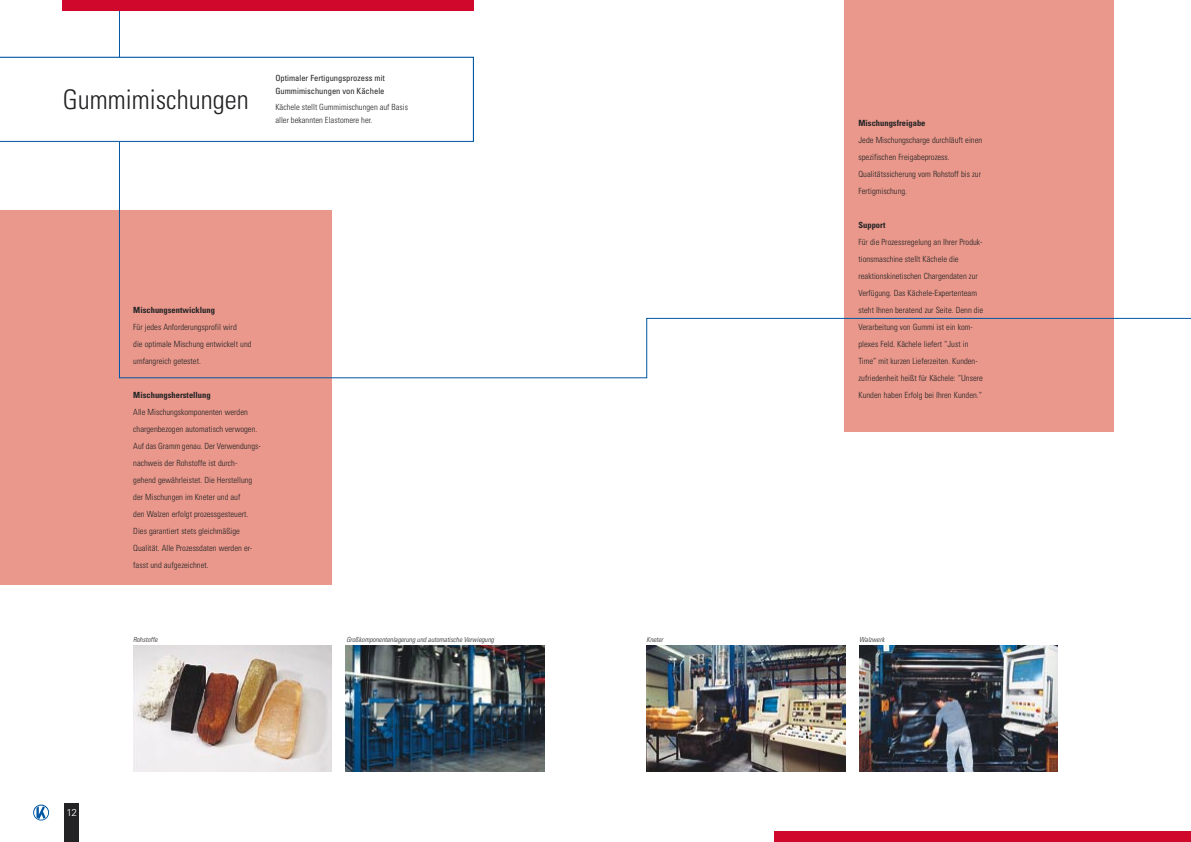
<style>
.page{position:relative;width:1191px;height:842px;background:#fff}
.page>*{position:absolute;margin:0;border:0;box-sizing:border-box;transform-origin:0 0}
.Head{font:300 condensed 27px "Univers";color:#232325}
.t1{font:300 10px "Univers";color:#fff}
.Copy{font:300 condensed 8.5px/17px "Univers";color:#232325}
.Sub_1{font:condensed 8.5px/13px "Univers";color:#232325}
.Sub_2{font:300 condensed 8.5px/13px "Univers";color:#232325}
.Legende{font:italic 300 condensed 7px "Univers";color:#232325}
.s1{font-weight:700}
</style>
<div class="page">
<svg style="left:33px;top:804px;width:16px;height:16px"></svg>
<div style="left:0;top:211px;width:332px;height:374px;background:#e9988b"></div>
<div style="left:774px;top:831px;width:417px;height:11px;background:#d0092c"></div>
<div style="left:844px;top:0;width:269px;height:432px;background:#e9988b"></div>
<svg style="left:119px;top:0;width:1072px;height:378px"></svg>
<svg style="left:0;top:57px;width:474px;height:85px"></svg>
<div style="left:62px;top:0;width:411px;height:11px;background:#d0092c"></div>
<div style="left:65px;top:803px;width:14px;height:39px;background:#232325"></div>
<img style="left:859px;top:646px;width:198px;height:126px">
<img style="left:647px;top:646px;width:199px;height:126px">
<img style="left:133px;top:646px;width:198px;height:126px">
<img style="left:346px;top:646px;width:198px;height:126px">
<p class="Head" style="left:63px;top:84px;width:187px">Gummimischungen</p>
<h1 class="Head" style="left:63px;top:84px;width:88px">Headline</h1>
<p class="Sub_1" style="left:275px;top:71px;width:111px">Optimaler Fertigungsprozess mit<br>Gummimischungen von Kächele</p>
<p class="Sub_2" style="left:275px;top:100px;width:134px">Kächele stellt Gummimischungen auf Basis aller bekannten Elastomere her.</p>
<p class="Sub_1" style="left:275px;top:85px;width:44px">Subheadline</p>
<p class="Copy" style="left:275px;top:97px;width:54px">Sub-Subheadline</p>
<p class="Copy" style="left:133px;top:301px;width:120px"><span class="s1">Mischungsentwicklung<br></span>Für jedes Anforderungsprofil wird<br>die optimale Mischung entwickelt und umfangreich getestet.</p>
<p class="Copy" style="left:133px;top:386px;width:129px"><span class="s1">Mischungsherstellung<br></span>Alle Mischungskomponenten werden chargenbezogen automatisch verwogen.<br>Auf das Gramm genau. Der Verwendungs&shy;nachweis der Rohstoffe ist durch&shy;gehend gewährleistet. Die Herstellung der Mischungen im Kneter und auf<br>den Walzen erfolgt prozessgesteuert.<br>Dies garantiert stets gleichmäßige Qualität. Alle Prozessdaten werden er&shy;fasst und aufgezeichnet.</p>
<p class="Copy" style="left:858px;top:114px;width:125px"><span class="s1">Mischungsfreigabe<br></span>Jede Mischungscharge durchläuft einen spezifischen Freigabeprozess.<br>Qualitätssicherung vom Rohstoff bis zur<br>Fertigmischung.</p>
<p class="Copy" style="left:858px;top:216px;width:126px"><span class="s1">Support<br></span>Für die Prozessregelung an Ihrer Produk&shy;tionsmaschine stellt Kächele die reaktionskinetischen Chargendaten zur Verfügung. Das Kächele-Expertenteam steht Ihnen beratend zur Seite. Denn die Verarbeitung von Gummi ist ein kom&shy;plexes Feld. Kächele liefert “Just in Time” mit kurzen Lieferzeiten. Kunden&shy;zufriedenheit heißt für Kächele: “Unsere Kunden haben Erfolg bei Ihren Kunden.”</p>
<p class="Legende" style="left:133px;top:635px;width:26px">Rohstoffe</p>
<p class="Legende" style="left:346px;top:635px;width:149px">Großkomponentenlagerung und automatische Verwiegung</p>
<p class="Legende" style="left:646px;top:635px;width:18px">Kneter</p>
<p class="Legende" style="left:859px;top:635px;width:27px">Walzwerk</p>
<p class="t1" style="left:67px;top:806px;width:12px">12</p>
<p class="t1" style="left:69px;top:806px;width:7px">2</p>
</div>
